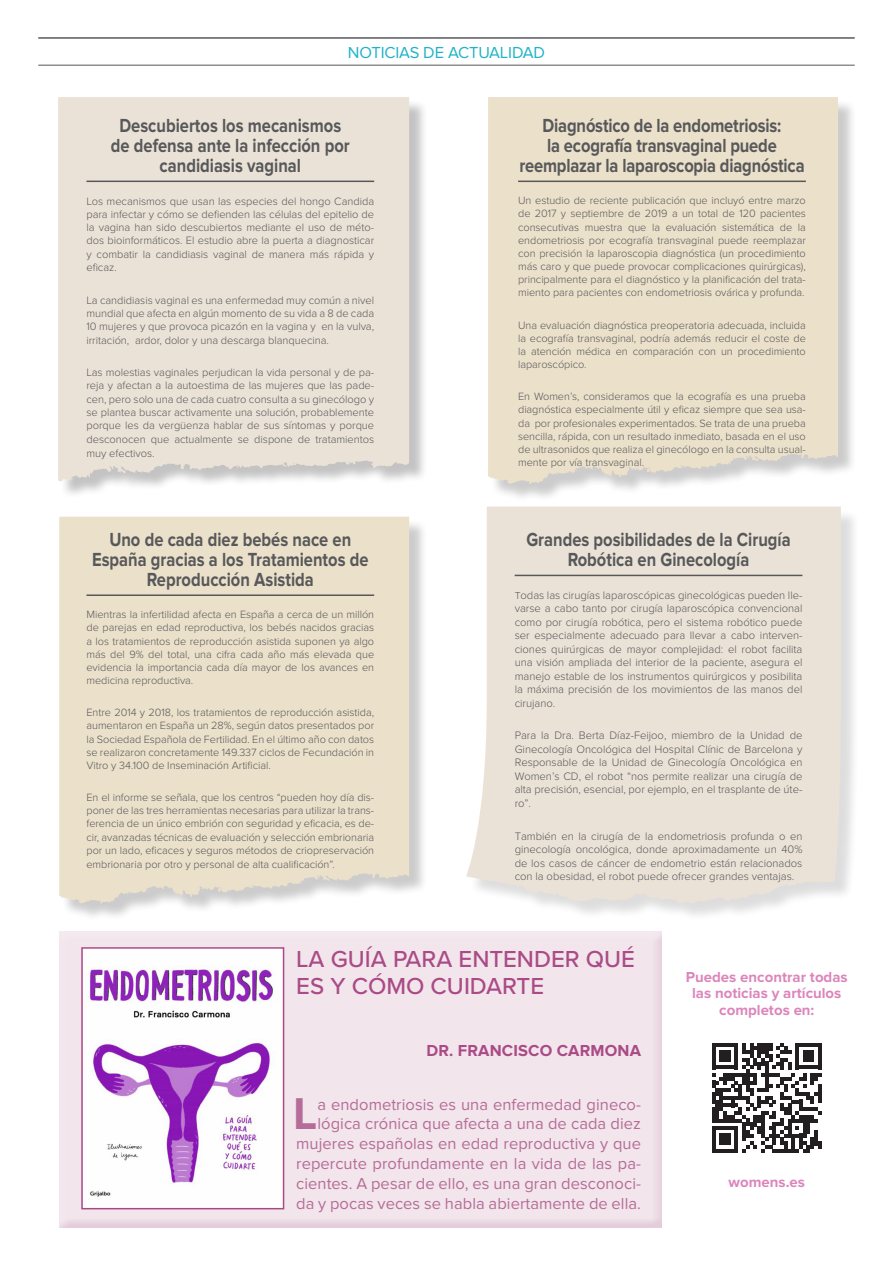
<style>
.page{position:relative;width:893px;height:1263px;background:#fff}
.page>*{position:absolute;margin:0;border:0;box-sizing:border-box;transform-origin:0 0}
.TEXTO_ANUNCIO{font:700 46.2px "Proxima Nova";color:#b66c98}
.t1{font:500 24px/27px "Proxima Nova";color:#aa4b86}
.Noticias_Cortas{font:700 19.65px/19.8px "Proxima Nova";color:#57585a;text-align:center;scale:.84 1}
.TEXTO_ANUNCIO-2{font:16.5px/19.8px "Proxima Nova";letter-spacing:.005em;color:#b66c98;text-align:right}
.t2{font:16.5px "Proxima Nova";letter-spacing:-.01em;color:#1fb3c7}
.ANUNCIO{font:700 16.5px "Proxima Nova";letter-spacing:.01em;color:#aa4b86}
.t3{font:700 15px/16.5px "Proxima Nova";color:#dc85bb;text-align:center}
.TEXTO_NORMAL{font:300 11.25px/13.5px "Proxima Nova";letter-spacing:-.005em;color:#57585a;text-align:justify}
.TEXTO_NORMAL-2{font:300 11.1px/13.4px "Proxima Nova";letter-spacing:-.005em;color:#57585a;text-align:justify}
.TEXTO_NORMAL-3{font:300 10.95px/13.2px "Proxima Nova";letter-spacing:-.005em;color:#57585a;text-align:justify}
.s1{font-size:10.5px}
</style>
<div class="page">
<div style="left:53px;top:931px;width:610px;height:298px;background:#f2e6ec"></div>
<div style="left:490px;top:99px;width:366px;height:403px;background:#231f20;opacity:.23"></div>
<div style="left:488px;top:97px;width:350px;height:387px;background:#ebe0ca"></div>
<hr style="left:38px;top:65px;width:817px;height:1px;background:#57585a">
<hr style="left:38px;top:37px;width:817px;height:2px;background:#57585a">
<div style="left:60px;top:99px;width:368px;height:400px;background:#231f20;opacity:.27"></div>
<div style="left:58px;top:97px;width:351px;height:386px;background:#ebe2d7"></div>
<div style="left:61px;top:519px;width:367px;height:403px;background:#231f20;opacity:.23"></div>
<div style="left:59px;top:517px;width:350px;height:387px;background:#ebe0ca"></div>
<div style="left:469px;top:509px;width:390px;height:412px;background:#231f20;opacity:.15"></div>
<svg style="left:466px;top:507px;width:375px;height:397px;fill:#ebe2d7"></svg>
<hr style="left:86px;top:181px;width:288px;height:1px;background:#57585a">
<hr style="left:518px;top:181px;width:288px;height:1px;background:#57585a">
<hr style="left:86px;top:594px;width:288px;height:2px;background:#57585a">
<hr style="left:515px;top:575px;width:287px;height:1px;background:#57585a">
<img style="left:84px;top:950px;width:197px;height:256px">
<div style="left:81px;top:947px;width:203px;height:262px;border:2px solid #a94986"></div>
<svg style="left:712px;top:1043px;width:110px;height:110px"></svg>
<p class="t2" style="left:348px;top:43px;width:199px">NOTICIAS DE ACTUALIDAD</p>
<p class="Noticias_Cortas" style="left:111px;top:116px;width:286px">Descubiertos los mecanismos de defensa ante la infección por candidiasis vaginal</p>
<p class="TEXTO_NORMAL-2" style="left:86px;top:194px;width:289px">Los mecanismos que usan las especies del hongo Candida para infectar y cómo se defienden las células del epitelio de la vagina han sido descubiertos mediante el uso de méto&shy;dos bioinformáticos. El estudio abre la puerta a diagnosticar y combatir la candidiasis vaginal de manera más rápida y eficaz.</p>
<p class="TEXTO_NORMAL-2" style="left:86px;top:293px;width:289px">La candidiasis vaginal es una enfermedad muy común a nivel mundial que afecta en algún momento de su vida a 8 de cada 10 mujeres y que provoca picazón en la vagina y en la vulva, irritación, ardor, dolor y una descarga blanquecina.</p>
<p class="TEXTO_NORMAL-2" style="left:86px;top:365px;width:289px">Las molestias vaginales perjudican la vida personal y de pa&shy;reja y afectan a la autoestima de las mujeres que las pade&shy;cen, pero solo una de cada cuatro consulta a su ginecólogo y se plantea buscar activamente una solución, probablemente porque les da vergüenza hablar de sus síntomas y porque desconocen que actualmente se dispone de tratamientos</p>
<p class="TEXTO_NORMAL-2" style="left:86px;top:446px;width:70px">muy efectivos.</p>
<p class="Noticias_Cortas" style="left:92px;top:530px;width:331px">Uno de cada diez bebés nace en<br>España gracias a los Tratamientos de<br>Reproducción Asistida</p>
<p class="TEXTO_NORMAL-3" style="left:86px;top:607px;width:289px">Mientras la infertilidad afecta en España a cerca de un millón de parejas en edad reproductiva, los bebés nacidos gracias a los tratamientos de reproducción asistida suponen ya algo más del 9% del total, una cifra cada año más elevada que evidencia la importancia cada día mayor de los avances en medicina reproductiva.</p>
<p class="TEXTO_NORMAL-3" style="left:86px;top:705px;width:289px">Entre 2014 y 2018, los tratamientos de reproducción asistida, aumentaron en España un 28%, según datos presentados por la Sociedad Española de Fertilidad. En el último año con datos se realizaron concretamente 149.337 ciclos de Fecundación in Vitro y 34.100 de Inseminación Artificial.</p>
<p class="TEXTO_NORMAL-3" style="left:86px;top:790px;width:289px">En el informe se señala, que los centros “pueden hoy día dis&shy;poner de las tres herramientas necesarias para utilizar la trans&shy;ferencia de un único embrión con seguridad y eficacia, es de&shy;cir, avanzadas técnicas de evaluación y selección embrionaria por un lado, eficaces y seguros métodos de criopreservación</p>
<p class="TEXTO_NORMAL-3" style="left:86px;top:857px;width:250px">embrionaria por otro y personal de alta cualificación”.</p>
<p class="Noticias_Cortas" style="left:519px;top:116px;width:341px">Diagnóstico de la endometriosis:<br>la ecografía transvaginal puede reemplazar la laparoscopia diagnóstica</p>
<p class="TEXTO_NORMAL-3" style="left:518px;top:193px;width:289px">Un estudio de reciente publicación que incluyó entre marzo de 2017 y septiembre de 2019 a un total de 120 pacientes consecutivas muestra que la evaluación sistemática de la endometriosis por ecografía transvaginal puede reemplazar con precisión la laparoscopia diagnóstica (un procedimiento más caro y que puede provocar complicaciones quirúrgicas), principalmente para el diagnóstico y la planificación del trata&shy;miento para pacientes con endometriosis ovárica y profunda.</p>
<p class="TEXTO_NORMAL-3" style="left:518px;top:318px;width:289px">Una evaluación diagnóstica preoperatoria adecuada, incluida la ecografía transvaginal, podría además reducir el coste de la atención médica en comparación con un procedimiento laparoscópico.</p>
<p class="TEXTO_NORMAL-3" style="left:518px;top:389px;width:289px">En Women’s, consideramos que la ecografía es una prueba diagnóstica especialmente útil y eficaz siempre que sea usa&shy;da por profesionales experimentados. Se trata de una prueba sencilla, rápida, con un resultado inmediato, basada en el uso de ultrasonidos que realiza el ginecólogo en la consulta usual&shy;mente por vía transvaginal.</p>
<p class="Noticias_Cortas" style="left:526px;top:530px;width:316px">Grandes posibilidades de la Cirugía<br>Robótica en Ginecología</p>
<p class="TEXTO_NORMAL" style="left:515px;top:588px;width:289px"><span class="s1">T</span>odas las cirugías laparoscópicas ginecológicas pueden lle&shy;varse a cabo tanto por cirugía laparoscópica convencional como por cirugía robótica, pero el sistema robótico puede ser especialmente adecuado para llevar a cabo interven&shy;ciones quirúrgicas de mayor complejidad: el robot facilita una visión ampliada del interior de la paciente, asegura el manejo estable de los instrumentos quirúrgicos y posibilita la máxima precisión de los movimientos de las manos del cirujano.</p>
<p class="TEXTO_NORMAL" style="left:515px;top:728px;width:289px">Para la Dra. Berta Díaz-Feijoo, miembro de la Unidad de Ginecología Oncológica del Hospital Clínic de Barcelona y Responsable de la Unidad de Ginecología Oncológica en Women’s CD, el robot “nos permite realizar una cirugía de alta precisión, esencial, por ejemplo, en el trasplante de úte&shy;ro”.</p>
<p class="TEXTO_NORMAL" style="left:515px;top:828px;width:289px">También en la cirugía de la endometriosis profunda o en ginecología oncológica, donde aproximadamente un 40% de los casos de cáncer de endometrio están relacionados con la obesidad, el robot puede ofrecer grandes ventajas.</p>
<p class="t1" style="left:296px;top:944px;width:340px">LA GUÍA PARA ENTENDER QUÉ<br>ES Y CÓMO CUIDARTE</p>
<p class="ANUNCIO" style="left:426px;top:1041px;width:216px">DR. FRANCISCO CARMONA</p>
<p class="TEXTO_ANUNCIO-2" style="left:296px;top:1094px;width:346px">a endometriosis es una enfermedad gineco&shy;lógica crónica que afecta a una de cada diez mujeres españolas en edad reproductiva y que repercute profundamente en la vida de las pa&shy;cientes. A pesar de ello, es una gran desconoci&shy;da y pocas veces se habla abiertamente de ella.</p>
<p class="TEXTO_ANUNCIO" style="left:293px;top:1087px;width:26px">L</p>
<p class="t3" style="left:686px;top:969px;width:163px">Puedes encontrar todas las noticias y artículos completos en:</p>
<p class="t3" style="left:729px;top:1174px;width:78px">womens.es</p>
</div>
